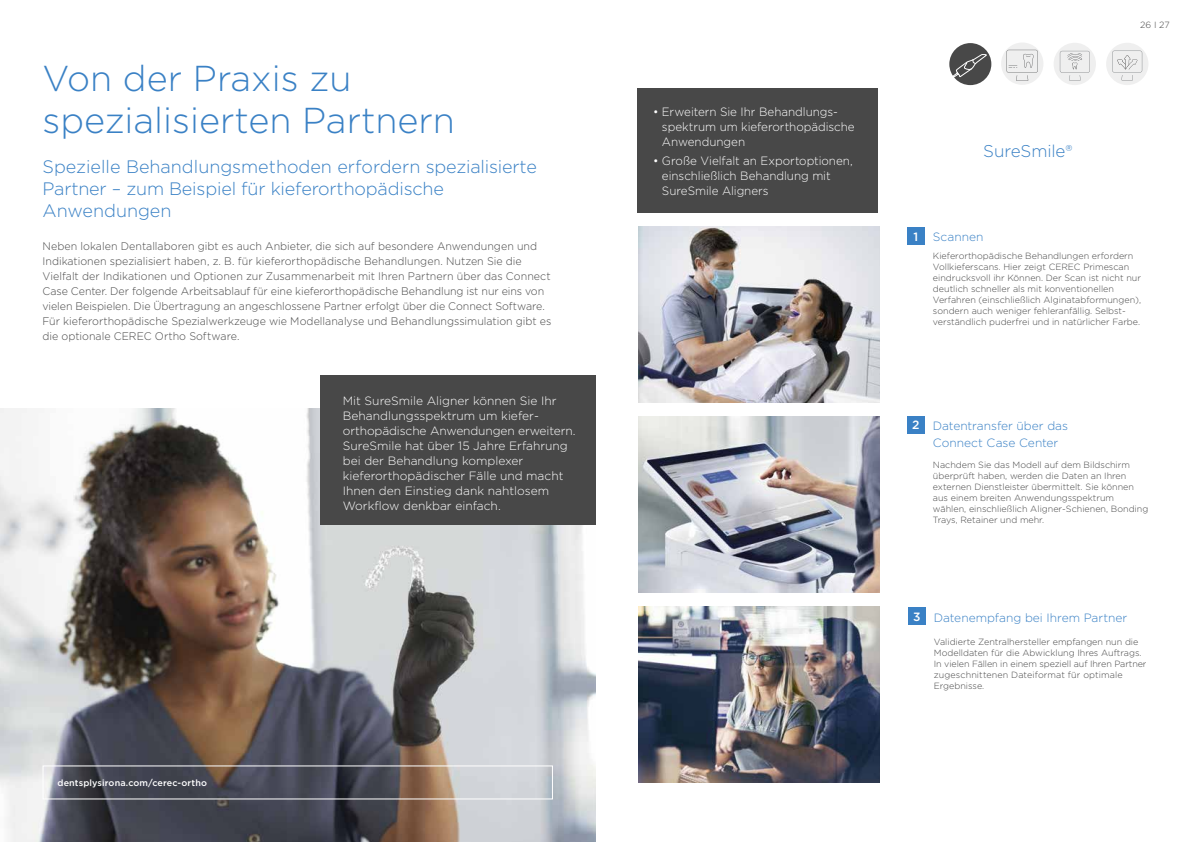
<style>
.page{position:relative;width:1191px;height:842px;background:#fff}
.page>*{position:absolute;margin:0;border:0;box-sizing:border-box;transform-origin:0 0}
.t1{font:300 36px/42px "Gotham";color:#3a81c5}
.t2{font:300 18px/22px "Gotham";letter-spacing:-.01em;color:#3a81c5}
.t3{font:300 17px "Gotham";letter-spacing:-.005em;color:#3a81c5}
.t4{font:300 12px/15px "Gotham";color:#fff}
.t5{font:300 12px/16.5px "Gotham";color:#3a81c5}
.t6{font:500 12px "Gotham";color:#fff}
.t7{font:300 11px/15px "Gotham";letter-spacing:-.005em;color:#484848}
.t8{font:300 9px/11px "Gotham";color:#484848}
.t9{font:500 9px "Gotham";letter-spacing:.015em;color:#fff}
</style>
<div class="page">
<img style="left:638px;top:227px;width:241px;height:176px">
<img style="left:638px;top:607px;width:241px;height:175px">
<img style="left:0;top:408px;width:595px;height:434px">
<img style="left:638px;top:417px;width:241px;height:175px">
<div style="left:320px;top:375px;width:275px;height:149px;background:#484848"></div>
<div style="left:43px;top:765px;width:510px;height:34px;border:1px solid #fff"></div>
<div style="left:638px;top:88px;width:240px;height:125px;background:#484848"></div>
<div style="left:907px;top:227px;width:17px;height:17px;background:#3a81c5"></div>
<div style="left:907px;top:416px;width:17px;height:17px;background:#3a81c5"></div>
<div style="left:908px;top:608px;width:17px;height:17px;background:#3a81c5"></div>
<div style="left:1001px;top:43px;width:42px;height:42px;background:#efefef;border-radius:50%"></div>
<svg style="left:1006px;top:50px;width:32px;height:23px"></svg>
<div style="left:1106px;top:43px;width:42px;height:42px;background:#efefef;border-radius:50%"></div>
<svg style="left:1112px;top:51px;width:30px;height:29px"></svg>
<div style="left:1053px;top:43px;width:43px;height:42px;background:#efefef;border-radius:50%"></div>
<svg style="left:1059px;top:51px;width:31px;height:30px"></svg>
<div style="left:949px;top:43px;width:42px;height:42px;background:#484848;border-radius:50%"></div>
<svg style="left:949px;top:54px;width:38px;height:26px"></svg>
<h1 class="t1" style="left:43px;top:56px;width:414px">Von der Praxis zu spezialisierten Partnern</h1>
<h2 class="t2" style="left:43px;top:155px;width:496px">Spezielle Behandlungsmethoden erfordern spezialisierte<br>Partner – zum Beispiel für kieferorthopädische<br>Anwendungen</h2>
<p class="t7" style="left:43px;top:238px;width:510px">Neben lokalen Dentallaboren gibt es auch Anbieter, die sich auf besondere Anwendungen und Indikationen spezialisiert haben, z. B. für kieferorthopädische Behandlungen. Nutzen Sie die Vielfalt der Indikationen und Optionen zur Zusammenarbeit mit Ihren Partnern über das Connect Case Center. Der folgende Arbeitsablauf für eine kieferorthopädische Behandlung ist nur eins von vielen Beispielen. Die Übertragung an angeschlossene Partner erfolgt über die Connect Software.<br>Für kieferorthopädische Spezialwerkzeuge wie Modellanalyse und Behandlungssimulation gibt es die optionale CEREC Ortho Software.</p>
<p class="t9" style="left:58px;top:777px;width:151px">dentsplysirona.com/cerec-ortho</p>
<p class="t4" style="left:343px;top:393px;width:234px">Mit SureSmile Aligner können Sie Ihr Behandlungsspektrum um kiefer&shy;orthopädische Anwendungen erweitern.<br>SureSmile hat über 15 Jahre Erfahrung bei der Behandlung komplexer kieferorthopädischer Fälle und macht Ihnen den Einstieg dank nahtlosem Workflow denkbar einfach.</p>
<h3 class="t4" style="left:662px;top:103px;width:194px;text-indent:-9px">• Erweitern Sie Ihr Behandlungs&shy;spektrum um kieferorthopädische<br>Anwendungen</h3>
<h3 class="t4" style="left:662px;top:153px;width:192px;text-indent:-9px">• Große Vielfalt an Exportoptionen, einschließlich Behandlung mit<br>SureSmile Aligners</h3>
<p class="t8" style="left:1140px;top:19px;width:31px">26 I 27</p>
<h3 class="t3" style="left:983px;top:140px;width:91px">SureSmile®</h3>
<h3 class="t6" style="left:913px;top:228px;width:6px">1</h3>
<h3 class="t5" style="left:933px;top:228px;width:52px">Scannen</h3>
<p class="t8" style="left:933px;top:250px;width:210px">Kieferorthopädische Behandlungen erfordern Vollkieferscans. Hier zeigt CEREC Primescan eindrucksvoll ihr Können. Der Scan ist nicht nur deutlich schneller als mit konventionellen Verfahren (einschließlich Alginatabformungen), sondern auch weniger fehleranfällig. Selbst&shy;verständlich puderfrei und in natürlicher Farbe.</p>
<h3 class="t6" style="left:912px;top:417px;width:9px">2</h3>
<h3 class="t5" style="left:933px;top:417px;width:137px">Datentransfer über das<br>Connect Case Center</h3>
<p class="t8" style="left:933px;top:459px;width:217px">Nachdem Sie das Modell auf dem Bildschirm überprüft haben, werden die Daten an Ihren externen Dienstleister übermittelt. Sie können aus einem breiten Anwendungsspektrum wählen, einschließlich Aligner-Schienen, Bonding Trays, Retainer und mehr.</p>
<h3 class="t6" style="left:913px;top:609px;width:9px">3</h3>
<h3 class="t5" style="left:934px;top:609px;width:195px">Datenempfang bei Ihrem Partner</h3>
<p class="t8" style="left:934px;top:636px;width:214px">Validierte Zentralhersteller empfangen nun die Modelldaten für die Abwicklung Ihres Auftrags.<br>In vielen Fällen in einem speziell auf Ihren Partner zugeschnittenen Dateiformat für optimale Ergebnisse.</p>
</div>
